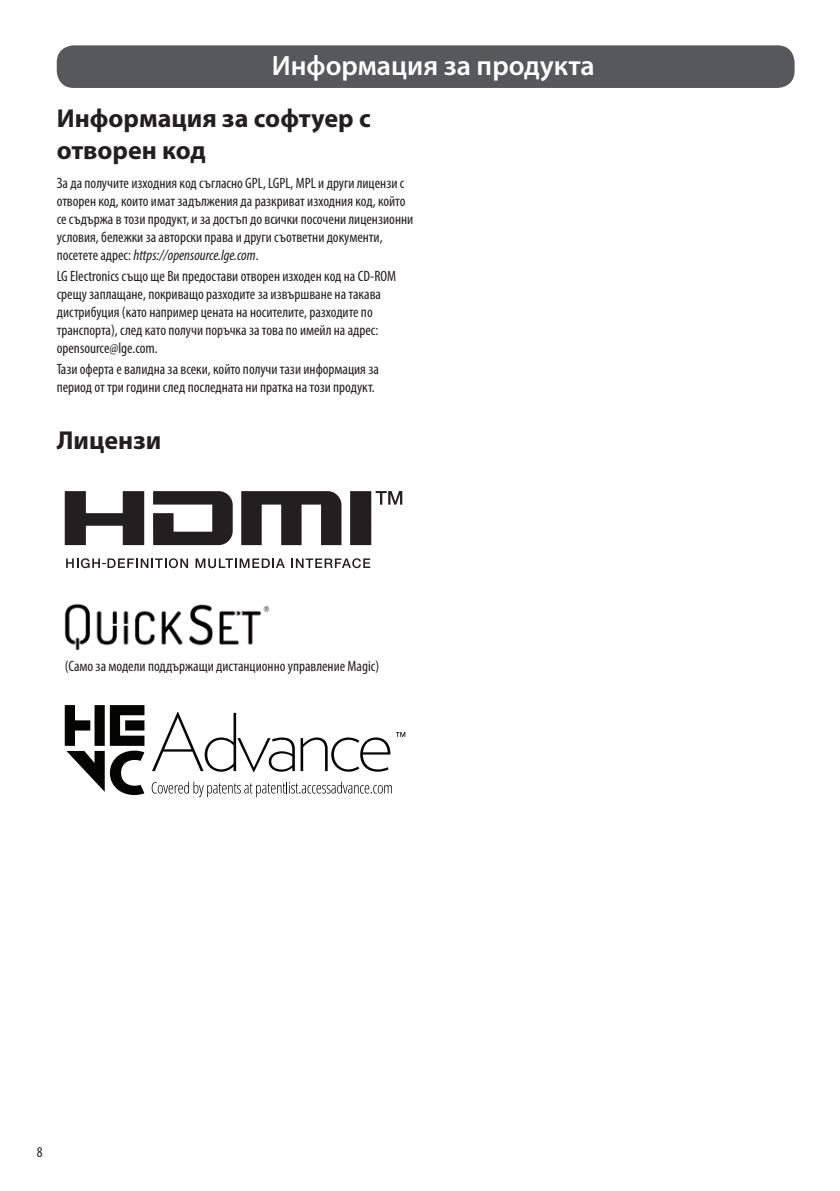
<style>
.page{position:relative;width:840px;height:1191px;background:#fff}
.page>*{position:absolute;margin:0;border:0;box-sizing:border-box;transform-origin:0 0}
.t1{font:600 28px "Myriad Pro";color:#fff}
.t2{font:700 26px/31.2px "Myriad Pro";color:#231f20}
.Page_Number_Left{font:condensed 15px/18px "Myriad Pro";color:#231f20}
.s1{font-style:italic}
</style>
<div class="page">
<div style="left:57px;top:45px;width:737px;height:43px;background:#57585a;border-radius:17px"></div>
<svg style="left:65px;top:491px;width:79px;height:54px"></svg>
<svg style="left:153px;top:491px;width:79px;height:54px"></svg>
<svg style="left:241px;top:491px;width:100px;height:54px"></svg>
<svg style="left:350px;top:491px;width:52px;height:54px"></svg>
<svg style="left:195px;top:558px;width:90px;height:10px"></svg>
<svg style="left:291px;top:558px;width:79px;height:10px"></svg>
<svg style="left:66px;top:558px;width:122px;height:10px"></svg>
<img style="left:65px;top:603px;width:204px;height:47px">
<svg style="left:65px;top:705px;width:79px;height:90px"></svg>
<svg style="left:152px;top:712px;width:253px;height:60px"></svg>
<svg style="left:152px;top:781px;width:240px;height:16px"></svg>
<p class="t1" style="left:271px;top:48px;width:324px">Информация за продукта</p>
<p class="t2" style="left:57px;top:102px;width:315px">Информация за софтуер с отворен код</p>
<p class="Page_Number_Left" style="left:57px;top:174px;width:358px">За да получите изходния код съгласно GPL, LGPL, MPL и други лицензи с отворен код, които имат задължения да разкриват изходния код, който се съдържа в този продукт, и за достъп до всички посочени лицензионни условия, бележки за авторски права и други съответни документи, посетете адрес: <span class="s1">https://opensource.lge.com</span>.</p>
<p class="Page_Number_Left" style="left:57px;top:267px;width:341px">LG Electronics също ще Ви предостави отворен изходен код на CD-ROM срещу заплащане, покриващо разходите за извършване на такава дистрибуция (като например цената на носителите, разходите по транспорта), след като получи поръчка за това по имейл на адрес: opensource@lge.com.</p>
<p class="Page_Number_Left" style="left:57px;top:360px;width:323px">Тази оферта е валидна за всеки, който получи тази информация за период от три години след последната ни пратка на този продукт.</p>
<p class="t2" style="left:57px;top:423px;width:106px">Лицензи</p>
<p class="Page_Number_Left" style="left:65px;top:657px;width:316px">(Само за модели поддържащи дистанционно управление Magic)</p>
<p class="Page_Number_Left" style="left:37px;top:1142px;width:7px">8</p>
</div>
